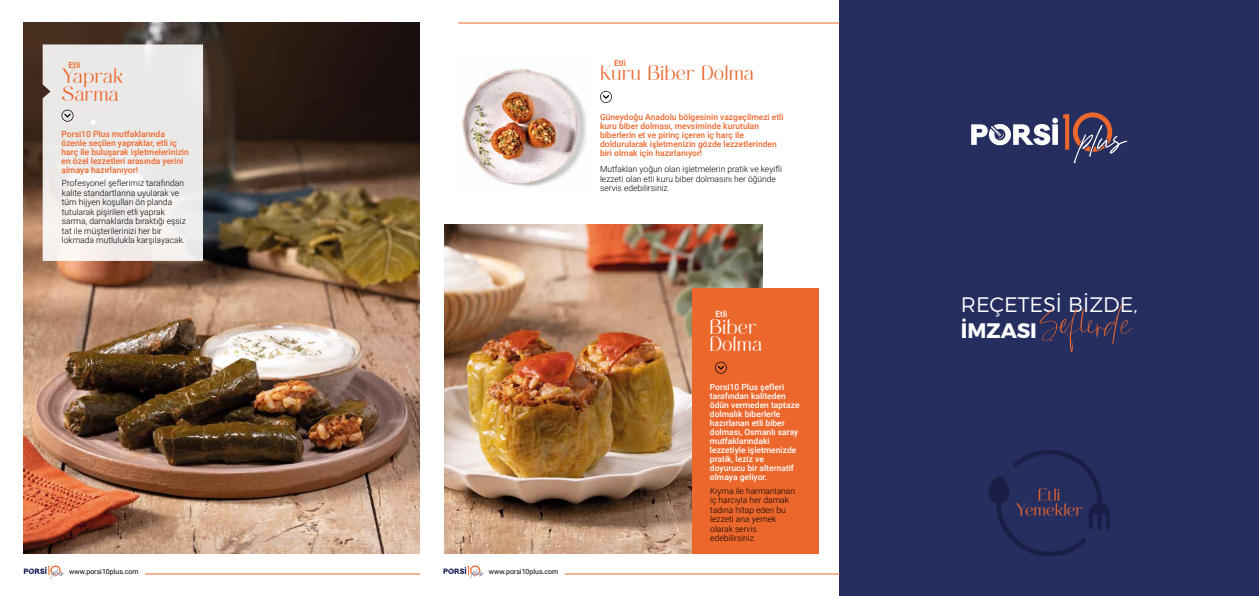
<style>
.page{position:relative;width:1259px;height:596px;background:#fff}
.page>*{position:absolute;margin:0;border:0;box-sizing:border-box;transform-origin:0 0}
.t1{font:300 20.9px "Montserrat";color:#fff}
.t2{font:700 20.9px "Montserrat";color:#fff}
.t3{font:18px/17.6px "Fugi";color:#ec672c}
.t4{font:18px/17.6px "Fugi";color:#fff}
.t5{font:15px/15px "Fugi";color:#ec672c;text-align:center}
.t6{font:300 8.5px/9.5px "Roboto";color:#000}
.t7{font:500 8.5px/9px "Roboto";color:#ec672c}
.t8{font:500 8.5px/9px "Roboto";color:#fff}
.t9{font:7px "Roboto";color:#000}
</style>
<div class="page">
<div style="left:839px;top:0;width:420px;height:595px;background:#262e60"></div>
<svg style="left:988px;top:450px;width:122px;height:106px"></svg>
<svg style="left:971px;top:112px;width:156px;height:51px"></svg>
<svg style="left:1039px;top:303px;width:93px;height:49px"></svg>
<img style="left:23px;top:23px;width:397px;height:530px">
<img style="left:444px;top:225px;width:318px;height:328px">
<hr style="left:458px;top:23px;width:381px;height:1px;background:#ec672c">
<img style="left:462px;top:69px;width:124px;height:119px">
<hr style="left:145px;top:573px;width:275px;height:1px;background:#ec672c">
<svg style="left:24px;top:565px;width:41px;height:13px"></svg>
<hr style="left:565px;top:573px;width:274px;height:1px;background:#ec672c">
<svg style="left:443px;top:565px;width:41px;height:13px"></svg>
<div style="left:692px;top:288px;width:126px;height:265px;background:#ec672c"></div>
<svg style="left:715px;top:361px;width:12px;height:12px"></svg>
<svg style="left:43px;top:44px;width:160px;height:217px;fill:#ebe9e8"></svg>
<svg style="left:62px;top:110px;width:11px;height:12px"></svg>
<svg style="left:600px;top:91px;width:12px;height:12px"></svg>
<svg style="left:90px;top:120px;width:6px;height:5px"></svg>
<p class="t7" style="left:68px;top:60px;width:13px">Etli</p>
<h2 class="t3" style="left:62px;top:67px;width:63px">Yaprak<br>Sarma</h2>
<p class="t7" style="left:62px;top:129px;width:129px">Porsi10 Plus mutfaklarında özenle seçilen yapraklar, etli iç harç ile buluşarak işletmelerinizin en özel lezzetleri arasında yerini almaya hazırlanıyor!</p>
<p class="t6" style="left:62px;top:178px;width:126px">Profesyonel şeflerimiz tarafından kalite standartlarına uyularak ve tüm hijyen koşulları ön planda tutularak pişirilen etli yaprak sarma, damaklarda bıraktığı eşsiz tat ile müşterilerinizi her bir lokmada mutlulukla karşılayacak.</p>
<p class="t9" style="left:69px;top:566px;width:71px">www.porsi10plus.com</p>
<p class="t9" style="left:489px;top:566px;width:71px">www.porsi10plus.com</p>
<p class="t7" style="left:614px;top:58px;width:13px">Etli</p>
<h2 class="t3" style="left:600px;top:64px;width:155px">Kuru Biber Dolma</h2>
<p class="t7" style="left:600px;top:112px;width:185px">Güneydoğu Anadolu bölgesinin vazgeçilmezi etli kuru biber dolması, mevsiminde kurutulan biberlerin et ve pirinç içeren iç harç ile doldurularak işletmenizin gözde lezzetlerinden biri olmak için hazırlanıyor!</p>
<p class="t6" style="left:600px;top:164px;width:183px">Mutfakları yoğun olan işletmelerin pratik ve keyifli lezzeti olan etli kuru biber dolmasını her öğünde servis edebilirsiniz.</p>
<p class="t8" style="left:715px;top:309px;width:13px">Etli</p>
<h2 class="t4" style="left:709px;top:317px;width:54px">Biber<br>Dolma</h2>
<p class="t8" style="left:710px;top:382px;width:91px">Porsi10 Plus şefleri tarafından kaliteden ödün vermeden taptaze dolmalık biberlerle hazırlanan etli biber dolması, Osmanlı saray mutfaklarındaki lezzetiyle işletmenizde pratik, leziz ve doyurucu bir alternatif olmaya geliyor.</p>
<p class="t6" style="left:710px;top:485px;width:86px">Kıyma ile harmanlanan iç harcıyla her damak tadına hitap eden bu lezzeti ana yemek olarak servis edebilirsiniz.</p>
<h1 class="t1" style="left:961px;top:288px;width:178px">REÇETESİ BİZDE,</h1>
<h1 class="t2" style="left:961px;top:312px;width:78px">İMZASI</h1>
<h3 class="t5" style="left:1015px;top:487px;width:69px">Etli<br>Yemekler</h3>
</div>
